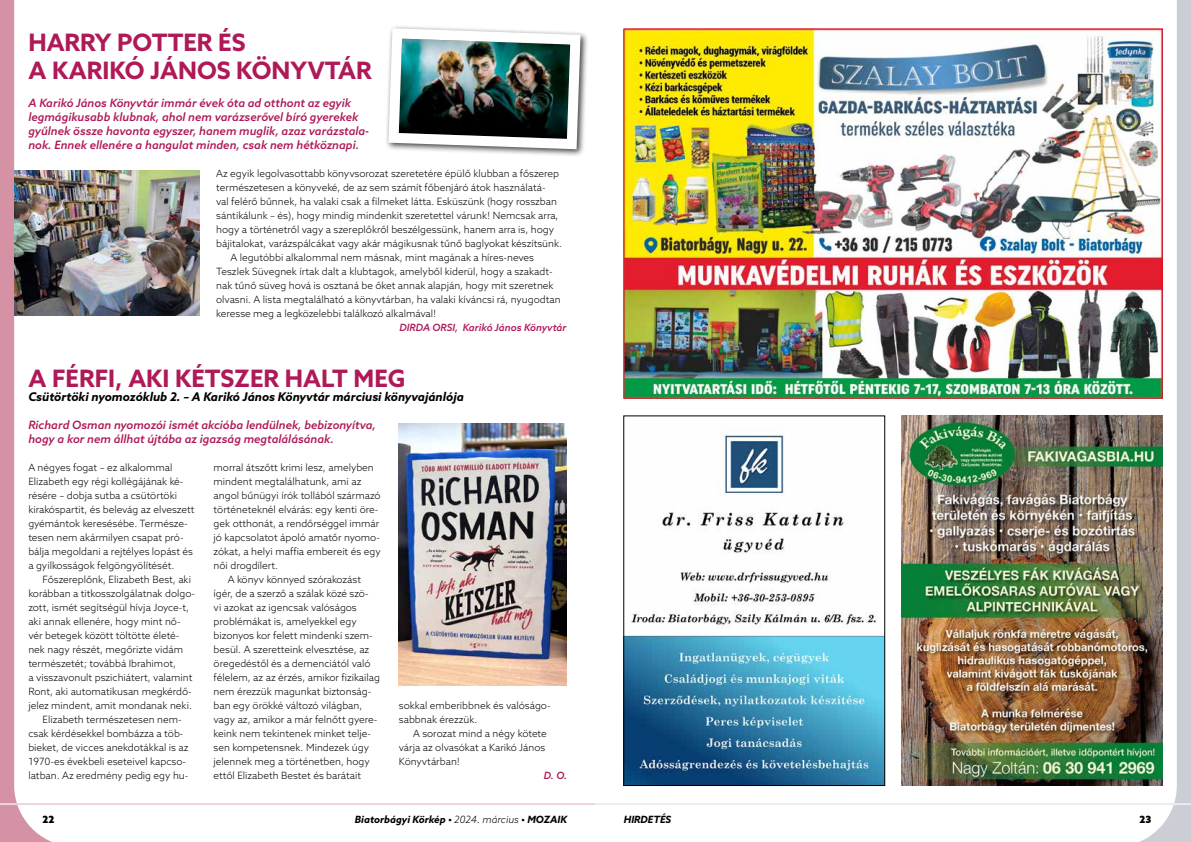
<style>
.page{position:relative;width:1191px;height:842px;background:#fff}
.page>*{position:absolute;margin:0;border:0;box-sizing:border-box;transform-origin:0 0}
.t1{font:700 24px/28px "Azo Sans";color:#af1957}
.t2{font:italic 700 12px "Azo Sans";color:#000}
.t3{font:italic 500 11.5px/14px "Azo Sans";color:#af1957}
.t4{font:300 10px/14px "Azo Sans";color:#000}
.t5{font:italic 700 10px "Azo Sans";color:#000}
.t6{font:italic 500 10px "Azo Sans";color:#af1957}
.t7{font:900 10px "Azo Sans";color:#000}
.s1{font-weight:300}
</style>
<div class="page">
<svg style="left:0;top:0;width:76px;height:842px"></svg>
<hr style="left:0;top:803px;width:595px;height:2px;background:#edd4db">
<svg style="left:1115px;top:0;width:76px;height:842px"></svg>
<hr style="left:595px;top:803px;width:596px;height:2px;background:#eaecef">
<img style="left:624px;top:28px;width:538px;height:370px">
<img style="left:625px;top:427px;width:258px;height:357px">
<div style="left:623px;top:416px;width:262px;height:370px;border:1px solid #000"></div>
<img style="left:901px;top:416px;width:261px;height:369px">
<div style="left:384px;top:24px;width:204px;height:133px;background:#000;opacity:.75"></div>
<img style="left:384px;top:24px;width:202px;height:130px">
<img style="left:14px;top:171px;width:185px;height:144px">
<img style="left:398px;top:423px;width:168px;height:262px">
<h1 class="t1" style="left:28px;top:28px;width:345px">HARRY POTTER ÉS<br>A KARIKÓ JÁNOS KÖNYVTÁR</h1>
<p class="t3" style="left:28px;top:96px;width:342px">A Karikó János Könyvtár immár évek óta ad otthont az egyik legmágikusabb klubnak, ahol nem varázserővel bíró gyerekek gyűlnek össze havonta egyszer, hanem muglik, azaz varázstala&shy;nok. Ennek ellenére a hangulat minden, csak nem hétköznapi.</p>
<p class="t4" style="left:216px;top:166px;width:344px">Az egyik legolvasottabb könyvsorozat szeretetére épülő klubban a főszerep</p>
<p class="t4" style="left:216px;top:180px;width:331px">természetesen a könyveké, de az sem számít főbenjáró átok használatá-</p>
<p class="t4" style="left:216px;top:194px;width:342px">val felérő bűnnek, ha valaki csak a filmeket látta. Esküszünk (hogy rosszban</p>
<p class="t4" style="left:216px;top:208px;width:344px">sántikálunk – és), hogy mindig mindenkit szeretettel várunk! Nemcsak arra,</p>
<p class="t4" style="left:216px;top:222px;width:339px">hogy a történetről vagy a szereplőkről beszélgessünk, hanem arra is, hogy</p>
<p class="t4" style="left:216px;top:236px;width:347px">bájitalokat, varázspálcákat vagy akár mágikusnak tűnő baglyokat készítsünk.</p>
<p class="t4" style="left:230px;top:250px;width:305px">A legutóbbi alkalommal nem másnak, mint magának a híres-neves</p>
<p class="t4" style="left:216px;top:264px;width:338px">Teszlek Süvegnek írtak dalt a klubtagok, amelyből kiderül, hogy a szakadt-</p>
<p class="t4" style="left:216px;top:278px;width:339px">nak tűnő süveg hová is osztaná be őket annak alapján, hogy mit szeretnek</p>
<p class="t4" style="left:216px;top:292px;width:346px">olvasni. A lista megtalálható a könyvtárban, ha valaki kíváncsi rá, nyugodtan</p>
<p class="t4" style="left:216px;top:306px;width:221px">keresse meg a legközelebbi találkozó alkalmával!</p>
<p class="t6" style="left:399px;top:321px;width:168px">DIRDA ORSI, Karikó János Könyvtár</p>
<h1 class="t1" style="left:28px;top:364px;width:379px">A FÉRFI, AKI KÉTSZER HALT MEG</h1>
<p class="t2" style="left:28px;top:389px;width:437px">Csütörtöki nyomozóklub 2. – A Karikó János Könyvtár márciusi könyvajánlója</p>
<p class="t3" style="left:28px;top:418px;width:349px">Richard Osman nyomozói ismét akcióba lendülnek, bebizonyítva, hogy a kor nem állhat újtába az igazság megtalálásának.</p>
<p class="t4" style="left:28px;top:460px;width:168px">A négyes fogat – ez alkalommal Elizabeth egy régi kollégájának ké&shy;résére – dobja sutba a csütörtöki kirakóspartit, és belevág az elveszett gyémántok keresésébe. Természe&shy;tesen nem akármilyen csapat pró&shy;bálja megoldani a rejtélyes lopást és a gyilkosságok felgöngyölítését.</p>
<p class="t4" style="left:43px;top:572px;width:150px">Főszereplőnk, Elizabeth Best, aki</p>
<p class="t4" style="left:28px;top:586px;width:168px">korábban a titkosszolgálatnak dolgo-</p>
<p class="t4" style="left:28px;top:600px;width:162px">zott, ismét segítségül hívja Joyce-t,</p>
<p class="t4" style="left:28px;top:614px;width:154px">aki annak ellenére, hogy mint nő-</p>
<p class="t4" style="left:28px;top:628px;width:153px">vér betegek között töltötte életé-</p>
<p class="t4" style="left:28px;top:642px;width:156px">nek nagy részét, megőrizte vidám</p>
<p class="t4" style="left:28px;top:656px;width:149px">természetét; továbbá Ibrahimot,</p>
<p class="t4" style="left:28px;top:670px;width:166px">a visszavonult pszichiátert, valamint</p>
<p class="t4" style="left:28px;top:684px;width:165px">Ront, aki automatikusan megkérdő-</p>
<p class="t4" style="left:28px;top:698px;width:165px">jelez mindent, amit mondanak neki.</p>
<p class="t4" style="left:43px;top:712px;width:141px">Elizabeth természetesen nem-</p>
<p class="t4" style="left:28px;top:726px;width:157px">csak kérdésekkel bombázza a töb-</p>
<p class="t4" style="left:28px;top:740px;width:162px">bieket, de vicces anekdotákkal is az</p>
<p class="t4" style="left:28px;top:754px;width:159px">1970-es évekbeli eseteivel kapcso-</p>
<p class="t4" style="left:28px;top:768px;width:162px">latban. Az eredmény pedig egy hu-</p>
<p class="t4" style="left:214px;top:460px;width:162px">morral átszőtt krimi lesz, amelyben</p>
<p class="t4" style="left:214px;top:474px;width:149px">mindent megtalálhatunk, ami az</p>
<p class="t4" style="left:214px;top:488px;width:169px">angol bűnügyi írók tollából származó</p>
<p class="t4" style="left:214px;top:502px;width:166px">történeteknél elvárás: egy kenti öre-</p>
<p class="t4" style="left:214px;top:516px;width:167px">gek otthonát, a rendőrséggel immár</p>
<p class="t4" style="left:214px;top:530px;width:168px">jó kapcsolatot ápoló amatőr nyomo-</p>
<p class="t4" style="left:214px;top:544px;width:169px">zókat, a helyi maffia embereit és egy</p>
<p class="t4" style="left:214px;top:558px;width:66px">női drogdílert.</p>
<p class="t4" style="left:228px;top:572px;width:135px">A könyv könnyed szórakozást</p>
<p class="t4" style="left:214px;top:586px;width:156px">ígér, de a szerző a szálak közé szö-</p>
<p class="t4" style="left:214px;top:600px;width:145px">vi azokat az igencsak valóságos</p>
<p class="t4" style="left:214px;top:614px;width:145px">problémákat is, amelyekkel egy</p>
<p class="t4" style="left:214px;top:628px;width:161px">bizonyos kor felett mindenki szem-</p>
<p class="t4" style="left:214px;top:642px;width:157px">besül. A szeretteink elvesztése, az</p>
<p class="t4" style="left:214px;top:656px;width:158px">öregedéstől és a demenciától való</p>
<p class="t4" style="left:214px;top:670px;width:168px">félelem, az az érzés, amikor fizikailag</p>
<p class="t4" style="left:214px;top:684px;width:159px">nem érezzük magunkat biztonság-</p>
<p class="t4" style="left:214px;top:698px;width:150px">ban egy örökké változó világban,</p>
<p class="t4" style="left:214px;top:712px;width:165px">vagy az, amikor a már felnőtt gyere-</p>
<p class="t4" style="left:214px;top:726px;width:159px">keink nem tekintenek minket telje-</p>
<p class="t4" style="left:214px;top:740px;width:157px">sen kompetensnek. Mindezek úgy</p>
<p class="t4" style="left:214px;top:754px;width:158px">jelennek meg a történetben, hogy</p>
<p class="t4" style="left:214px;top:768px;width:149px">ettől Elizabeth Bestet és barátait</p>
<p class="t4" style="left:399px;top:698px;width:153px">sokkal emberibbnek és valóságo&shy;sabbnak érezzük.</p>
<p class="t4" style="left:399px;top:726px;width:149px;text-indent:14px">A sorozat mind a négy kötete várja az olvasókat a Karikó János<br>Könyvtárban!</p>
<p class="t6" style="left:544px;top:769px;width:25px">D. O.</p>
<p class="t7" style="left:43px;top:813px;width:14px">22</p>
<p class="t5" style="left:355px;top:813px;width:214px">Biatorbágyi Körkép • <span class="s1">2024. március</span> • MOZAIK</p>
<p class="t5" style="left:624px;top:813px;width:49px">HIRDETÉS</p>
<p class="t7" style="left:1139px;top:813px;width:13px">23</p>
</div>
